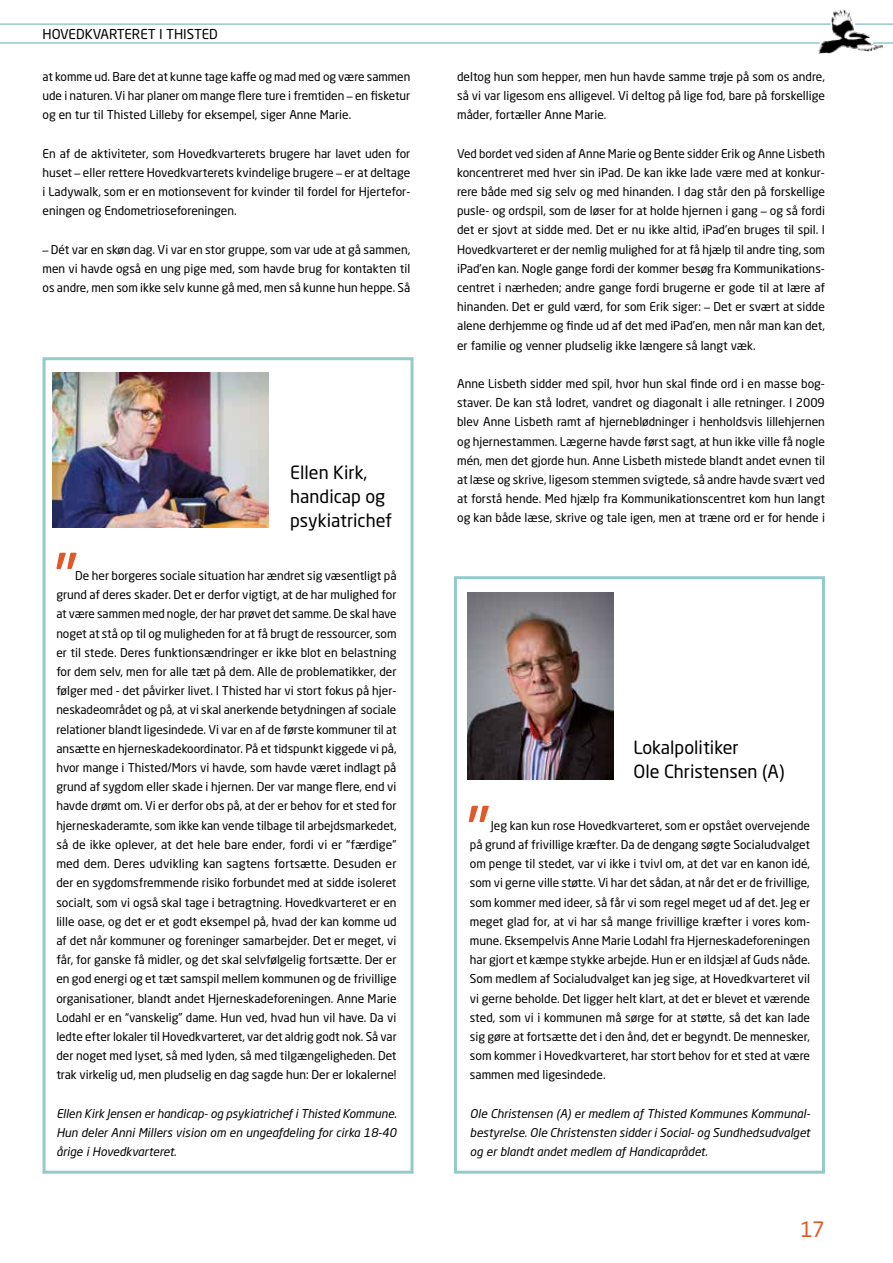
<style>
.page{position:relative;width:893px;height:1263px;background:#fff}
.page>*{position:absolute;margin:0;border:0;box-sizing:border-box;transform-origin:0 0}
.t1{font:72px "Neo Sans Pro";color:#e15929}
.t2{font:21px "Neo Sans Pro";color:#e15929}
.t3{font:18px/24px "Neo Sans Pro";color:#000}
.t4{font:13.5px "Neo Sans Pro";color:#000}
.t5{font:12px/19.2px "Neo Sans Pro";color:#000;text-align:justify}
.t6{font:italic 12px/19.2px "Neo Sans Pro";color:#000;text-align:justify}
.s1{font-family:"Avenir LT"}
</style>
<div class="page">
<img style="left:818px;top:9px;width:65px;height:45px">
<div style="left:43px;top:357px;width:371px;height:817px;border:3px solid #93cbcd"></div>
<div style="left:454px;top:576px;width:371px;height:598px;border:3px solid #93cbcd"></div>
<hr style="left:0;top:23px;width:830px;height:2px;background:#93cbcd">
<hr style="left:855px;top:23px;width:38px;height:2px;background:#93cbcd">
<hr style="left:0;top:42px;width:820px;height:2px;background:#93cbcd">
<hr style="left:873px;top:42px;width:20px;height:2px;background:#93cbcd">
<img style="left:53px;top:372px;width:216px;height:156px">
<img style="left:468px;top:592px;width:146px;height:187px">
<p class="t4" style="left:43px;top:25px;width:177px">HOVEDKVARTERET I THISTED</p>
<p class="t5" style="left:43px;top:67px;width:369px">at komme ud. Bare det at kunne tage kaffe og mad med og være sammen ude i naturen. Vi har planer om mange flere ture i fremtiden <span class="s1">–</span> en fisketur og en tur til Thisted Lilleby for eksempel, siger Anne Marie.</p>
<p class="t5" style="left:43px;top:143px;width:369px">En af de aktiviteter, som Hovedkvarterets brugere har lavet uden for huset <span class="s1">–</span> eller rettere Hovedkvarterets kvindelige brugere <span class="s1">–</span> er at deltage i Ladywalk, som er en motionsevent for kvinder til fordel for Hjertefor&shy;eningen og Endometrioseforeningen.</p>
<p class="t5" style="left:43px;top:239px;width:369px"><span class="s1">–</span> Dét var en skøn dag. Vi var en stor gruppe, som var ude at gå sammen, men vi havde også en ung pige med, som havde brug for kontakten til os andre, men som ikke selv kunne gå med, men så kunne hun heppe. Så</p>
<h3 class="t3" style="left:290px;top:460px;width:103px">Ellen Kirk, handicap og psykiatrichef</h3>
<h1 class="t1" style="left:54px;top:536px;width:26px">”</h1>
<p class="t5" style="left:56px;top:566px;width:342px;text-indent:19px">De her borgeres sociale situation har ændret sig væsentligt på grund af deres skader. Det er derfor vigtigt, at de har mulighed for at være sammen med nogle, der har prøvet det samme. De skal have noget at stå op til og muligheden for at få brugt de ressourcer, som er til stede. Deres funktionsændringer er ikke blot en belastning for dem selv, men for alle tæt på dem. Alle de problematikker, der følger med - det påvirker livet. I Thisted har vi stort fokus på hjer&shy;neskadeområdet og på, at vi skal anerkende betydningen af sociale relationer blandt ligesindede. Vi var en af de første kommuner til at ansætte en hjerneskadekoordinator. På et tidspunkt kiggede vi på, hvor mange i Thisted/Mors vi havde, som havde været indlagt på grund af sygdom eller skade i hjernen. Der var mange flere, end vi havde drømt om. Vi er derfor obs på, at der er behov for et sted for hjerneskaderamte, som ikke kan vende tilbage til arbejdsmarkedet, så de ikke oplever, at det hele bare ender, fordi vi er “færdige” med dem. Deres udvikling kan sagtens fortsætte. Desuden er der en sygdomsfremmende risiko forbundet med at sidde isoleret socialt, som vi også skal tage i betragtning. Hovedkvarteret er en lille oase, og det er et godt eksempel på, hvad der kan komme ud af det når kommuner og foreninger samarbejder. Det er meget, vi får, for ganske få midler, og det skal selvfølgelig fortsætte. Der er en god energi og et tæt samspil mellem kommunen og de frivillige organisationer, blandt andet Hjerneskadeforeningen. Anne Marie Lodahl er en “vanskelig” dame. Hun ved, hvad hun vil have. Da vi ledte efter lokaler til Hovedkvarteret, var det aldrig godt nok. Så var der noget med lyset, så med lyden, så med tilgængeligheden. Det trak virkelig ud, men pludselig en dag sagde hun: Der er lokalerne!</p>
<p class="t6" style="left:56px;top:1103px;width:342px">Ellen Kirk Jensen er handicap- og psykiatrichef i Thisted Kommune.<br>Hun deler Anni Millers vision om en ungeafdeling for cirka 18-40 årige i Hovedkvarteret.</p>
<p class="t5" style="left:457px;top:67px;width:369px">deltog hun som hepper, men hun havde samme trøje på som os andre, så vi var ligesom ens alligevel. Vi deltog på lige fod, bare på forskellige måder, fortæller Anne Marie.</p>
<p class="t5" style="left:457px;top:143px;width:369px">Ved bordet ved siden af Anne Marie og Bente sidder Erik og Anne Lisbeth koncentreret med hver sin iPad. De kan ikke lade være med at konkur&shy;rere både med sig selv og med hinanden. I dag står den på forskellige pusle- og ordspil, som de løser for at holde hjernen i gang <span class="s1">–</span> og så fordi det er sjovt at sidde med. Det er nu ikke altid, iPad’en bruges til spil. I Hovedkvarteret er der nemlig mulighed for at få hjælp til andre ting, som iPad’en kan. Nogle gange fordi der kommer besøg fra Kommunikations&shy;centret i nærheden; andre gange fordi brugerne er gode til at lære af hinanden. Det er guld værd, for som Erik siger: <span class="s1">–</span> Det er svært at sidde alene derhjemme og finde ud af det med iPad’en, men når man kan det, er familie og venner pludselig ikke længere så langt væk.</p>
<p class="t5" style="left:457px;top:374px;width:369px">Anne Lisbeth sidder med spil, hvor hun skal finde ord i en masse bog&shy;staver. De kan stå lodret, vandret og diagonalt i alle retninger. I 2009 blev Anne Lisbeth ramt af hjerneblødninger i henholdsvis lillehjernen og hjernestammen. Lægerne havde først sagt, at hun ikke ville få nogle mén, men det gjorde hun. Anne Lisbeth mistede blandt andet evnen til at læse og skrive, ligesom stemmen svigtede, så andre havde svært ved at forstå hende. Med hjælp fra Kommunikationscentret kom hun langt og kan både læse, skrive og tale igen, men at træne ord er for hende i</p>
<h3 class="t3" style="left:634px;top:735px;width:152px">Lokalpolitiker<br>Ole Christensen (A)</h3>
<h1 class="t1" style="left:467px;top:789px;width:26px">”</h1>
<p class="t5" style="left:470px;top:815px;width:342px;text-indent:21px">Jeg kan kun rose Hovedkvarteret, som er opstået overvejende på grund af frivillige kræfter. Da de dengang søgte Socialudvalget om penge til stedet, var vi ikke i tvivl om, at det var en kanon idé, som vi gerne ville støtte. Vi har det sådan, at når det er de frivillige, som kommer med ideer, så får vi som regel meget ud af det. Jeg er meget glad for, at vi har så mange frivillige kræfter i vores kom&shy;mune. Eksempelvis Anne Marie Lodahl fra Hjerneskadeforeningen har gjort et kæmpe stykke arbejde. Hun er en ildsjæl af Guds nåde.<br>Som medlem af Socialudvalget kan jeg sige, at Hovedkvarteret vil vi gerne beholde. Det ligger helt klart, at det er blevet et værende sted, som vi i kommunen må sørge for at støtte, så det kan lade sig gøre at fortsætte det i den ånd, det er begyndt. De mennesker, som kommer i Hovedkvarteret, har stort behov for et sted at være sammen med ligesindede.</p>
<p class="t6" style="left:470px;top:1103px;width:342px">Ole Christensen (A) er medlem af Thisted Kommunes Kommunal&shy;bestyrelse. Ole Christensten sidder i Social- og Sundhedsudvalget og er blandt andet medlem af Handicaprådet.</p>
<h2 class="t2" style="left:801px;top:1216px;width:26px">17</h2>
</div>
